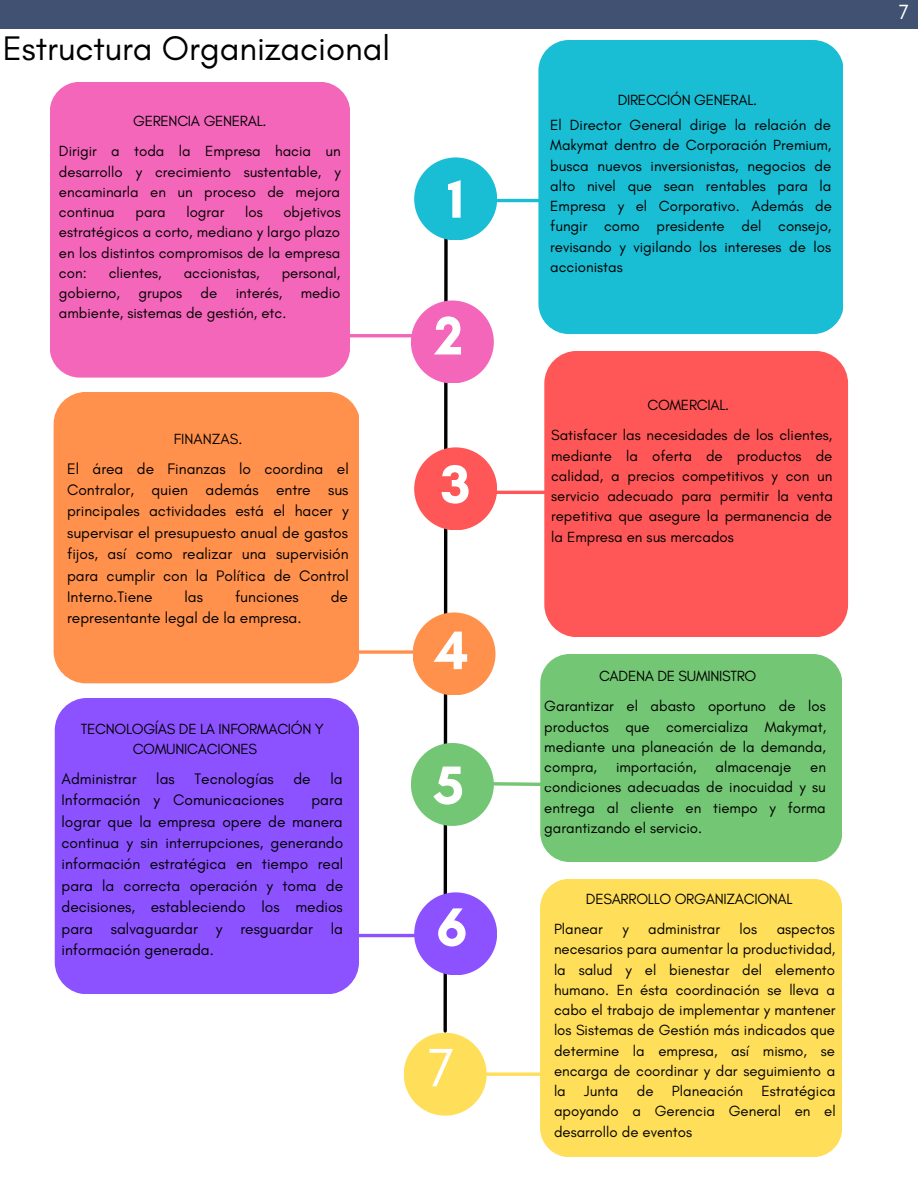
<style>
.page{position:relative;width:918px;height:1188px;background:#fff}
.page>*{position:absolute;margin:0;border:0;box-sizing:border-box;transform-origin:0 0}
.t1{font:700 55.2px "Glacial Indifference";color:#fff}
.t2{font:55.2px "Glacial Indifference";color:#fff}
.t3{font:34.8px "Glacial Indifference";letter-spacing:-.005em;color:#000}
.t4{font:21px "Glacial Indifference";color:#fff}
.t5{font:15.6px/21.3px "Glacial Indifference";color:#000;text-align:justify}
.t6{font:15px/20.2px "Glacial Indifference";color:#000;text-align:justify}
.t7{font:15px/20.2px "Glacial Indifference";letter-spacing:-.02em;color:#000}
</style>
<div class="page">
<div style="left:0;top:0;width:918px;height:29px;background:#405171"></div>
<div style="left:538px;top:40px;width:305px;height:294px;background:#19bdd4;border-radius:30px"></div>
<hr style="left:455px;top:199px;width:130px;height:3px;background:#19bdd4">
<hr style="left:328px;top:334px;width:129px;height:3px;background:#f366ba">
<div style="left:544px;top:351px;width:304px;height:285px;background:#ff5757;border-radius:33px"></div>
<hr style="left:457px;top:491px;width:129px;height:3px;background:#ff5757">
<div style="left:54px;top:392px;width:305px;height:291px;background:#ff914d;border-radius:32px"></div>
<svg style="left:359px;top:650px;width:54px;height:4px"></svg>
<svg style="left:442px;top:238px;width:7px;height:795px"></svg>
<div style="left:414px;top:157px;width:83px;height:83px;background:#19bdd4;border-radius:50%"></div>
<div style="left:411px;top:301px;width:83px;height:82px;background:#f366ba;border-radius:50%"></div>
<div style="left:414px;top:447px;width:83px;height:83px;background:#ff5757;border-radius:50%"></div>
<div style="left:413px;top:612px;width:83px;height:83px;background:#ff914d;border-radius:50%"></div>
<div style="left:50px;top:82px;width:300px;height:296px;background:#f366ba;border-radius:30px"></div>
<div style="left:540px;top:654px;width:302px;height:208px;background:#73c673;border-radius:29px"></div>
<div style="left:411px;top:743px;width:83px;height:83px;background:#73c673;border-radius:50%"></div>
<div style="left:414px;top:892px;width:83px;height:83px;background:#8c52ff;border-radius:50%"></div>
<div style="left:55px;top:698px;width:304px;height:296px;background:#8c52ff;border-radius:32px"></div>
<hr style="left:294px;top:934px;width:129px;height:3px;background:#8c52ff">
<div style="left:540px;top:879px;width:302px;height:278px;background:#ffde59;border-radius:29px"></div>
<div style="left:404px;top:1033px;width:83px;height:83px;background:#ffde59;border-radius:50%"></div>
<hr style="left:464px;top:1073px;width:85px;height:3px;background:#ffde59">
<svg style="left:493px;top:780px;width:48px;height:8px"></svg>
<h2 class="t3" style="left:3px;top:27px;width:389px">Estructura Organizacional</h2>
<p class="t7" style="left:618px;top:90px;width:141px">DIRECCIÓN GENERAL.</p>
<p class="t7" style="left:133px;top:111px;width:135px">GERENCIA GENERAL.</p>
<p class="t6" style="left:550px;top:115px;width:283px">El Director General dirige la relación de Makymat dentro de Corporación Premium, busca nuevos inversionistas, negocios de alto nivel que sean rentables para la Empresa y el Corporativo. Además de fungir como presidente del consejo, revisando y vigilando los intereses de los accionistas</p>
<p class="t6" style="left:59px;top:141px;width:283px">Dirigir a toda la Empresa hacia un desarrollo y crecimiento sustentable, y encaminarla en un proceso de mejora continua</p>
<h1 class="t1" style="left:447px;top:165px;width:18px">1</h1>
<p class="t6" style="left:59px;top:202px;width:283px;text-indent:224px">objetivos estratégicos a corto, mediano y largo plazo en los distintos compromisos de la empresa con:</p>
<p class="t6" style="left:135px;top:202px;width:32px">para</p>
<p class="t6" style="left:186px;top:202px;width:40px">lograr</p>
<p class="t6" style="left:245px;top:202px;width:19px">los</p>
<p class="t6" style="left:59px;top:262px;width:283px;text-indent:223px">personal, gobierno, grupos de interés, medio ambiente, sistemas de gestión, etc.</p>
<p class="t6" style="left:109px;top:262px;width:54px">clientes,</p>
<p class="t6" style="left:184px;top:262px;width:77px">accionistas,</p>
<h1 class="t1" style="left:435px;top:302px;width:30px">2</h1>
<p class="t7" style="left:647px;top:395px;width:83px">COMERCIAL.</p>
<p class="t6" style="left:174px;top:428px;width:70px">FINANZAS.</p>
<p class="t6" style="left:551px;top:425px;width:283px">Satisfacer las necesidades de los clientes, mediante la oferta de productos de calidad, a precios competitivos y con un servicio adecuado para permitir la venta repetitiva que asegure la permanencia de la Empresa en sus mercados</p>
<p class="t5" style="left:67px;top:458px;width:283px">El área de Finanzas lo coordina el Contralor, quien además entre sus principales actividades está el hacer y supervisar el presupuesto anual de gastos fijos, así como realizar una supervisión para cumplir con la Política de Control Interno.Tiene</p>
<h1 class="t1" style="left:441px;top:451px;width:31px">3</h1>
<p class="t5" style="left:185px;top:586px;width:20px">las</p>
<p class="t5" style="left:235px;top:586px;width:65px">funciones</p>
<p class="t5" style="left:331px;top:586px;width:19px">de</p>
<p class="t5" style="left:67px;top:607px;width:236px">representante legal de la empresa.</p>
<p class="t7" style="left:133px;top:718px;width:193px;text-indent:-52px">TECNOLOGÍAS DE LA INFORMACIÓN Y<br>COMUNICACIONES</p>
<p class="t5" style="left:62px;top:768px;width:77px">Administrar</p>
<p class="t5" style="left:156px;top:768px;width:20px">las</p>
<p class="t5" style="left:194px;top:768px;width:81px">Tecnologías</p>
<p class="t5" style="left:293px;top:768px;width:19px">de</p>
<p class="t5" style="left:330px;top:768px;width:14px">la</p>
<p class="t5" style="left:62px;top:789px;width:224px">Información y Comunicaciones</p>
<p class="t5" style="left:62px;top:789px;width:283px;text-indent:250px">para lograr que la empresa opere de manera continua y sin interrupciones, generando información estratégica en tiempo real para la correcta operación y toma de decisiones, estableciendo los medios para salvaguardar y resguardar la información generada.</p>
<h1 class="t1" style="left:435px;top:617px;width:35px">4</h1>
<h1 class="t1" style="left:434px;top:752px;width:32px">5</h1>
<h1 class="t1" style="left:436px;top:893px;width:33px">6</h1>
<h1 class="t2" style="left:428px;top:1034px;width:29px">7</h1>
<p class="t7" style="left:599px;top:666px;width:159px">CADENA DE SUMINISTRO</p>
<p class="t6" style="left:544px;top:696px;width:283px">Garantizar el abasto oportuno de los productos que comercializa Makymat, mediante una planeación de la demanda, compra,</p>
<p class="t6" style="left:616px;top:757px;width:82px">importación,</p>
<p class="t6" style="left:716px;top:757px;width:77px">almacenaje</p>
<p class="t6" style="left:544px;top:757px;width:283px;text-indent:266px">en condiciones adecuadas de inocuidad y su entrega al cliente en tiempo y forma garantizando el servicio.</p>
<p class="t7" style="left:586px;top:889px;width:208px">DESARROLLO ORGANIZACIONAL</p>
<p class="t6" style="left:554px;top:919px;width:50px">Planear</p>
<p class="t6" style="left:622px;top:919px;width:8px">y</p>
<p class="t6" style="left:648px;top:919px;width:73px">administrar</p>
<p class="t6" style="left:740px;top:919px;width:19px">los</p>
<p class="t6" style="left:554px;top:919px;width:283px;text-indent:223px">aspectos necesarios para aumentar la productividad, la salud y el bienestar del elemento humano. En ésta coordinación se lleva a cabo el trabajo de implementar y mantener los Sistemas de Gestión más indicados que determine la empresa, así mismo, se encarga de coordinar y dar seguimiento a la Junta de Planeación Estratégica apoyando a Gerencia General en el desarrollo de eventos</p>
<h3 class="t4" style="left:899px;top:-1px;width:12px">7</h3>
</div>
